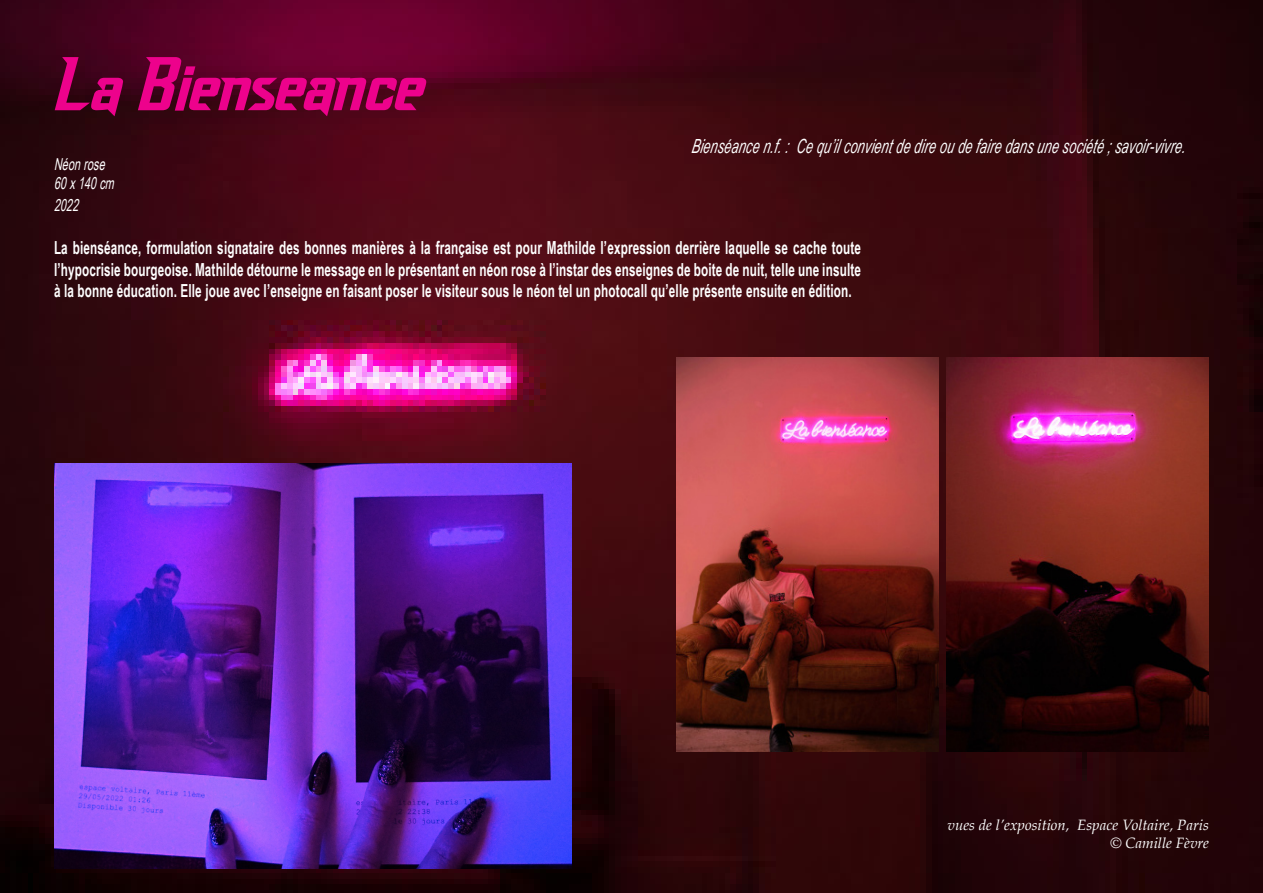
<style>
.page{position:relative;width:1263px;height:893px;background:#fff}
.page>*{position:absolute;margin:0;border:0;box-sizing:border-box;transform-origin:0 0}
.t1{font:75px "Dash Horizon";letter-spacing:-.05em;color:#ed028c}
.t2{font:italic 19.5px "Arial Narrow";color:#fff;scale:.8 1}
.t3{font:700 18px/21.6px "Arial Narrow";letter-spacing:.01em;color:#fff;text-align:justify;scale:.8 1}
.t4{font:italic 16.5px "Arial Narrow";color:#fff;scale:.8 1}
.t5{font:italic 15px "Palatino";color:#fff}
</style>
<div class="page">
<img style="left:0;top:0;width:1263px;height:893px">
<img style="left:54px;top:463px;width:518px;height:406px">
<img style="left:676px;top:357px;width:263px;height:394px">
<img style="left:946px;top:357px;width:263px;height:394px">
<p class="t1" style="left:54px;top:52px;width:374px">La Bienseance</p>
<p class="t2" style="left:691px;top:132px;width:625px">Bienséancen.f.: Cequ’ilconvientdedireoudefairedansunesociété;savoir-vivre.</p>
<p class="t4" style="left:54px;top:152px;width:70px">Néonrose</p>
<p class="t4" style="left:54px;top:172px;width:82px">60x140cm</p>
<p class="t4" style="left:54px;top:193px;width:37px">2022</p>
<p class="t3" style="left:54px;top:236px;width:1010px">La bienséance, formulation signataire des bonnes manières à la française est pour Mathilde l’expression derrière laquelle se cache toute l’hypocrisie bourgeoise. Mathilde détourne le message en le présentant en néon rose à l’instar des enseignes de boite de nuit, telle une insulte à la bonne éducation. Elle joue avec l’enseigne en faisant poser le visiteur sous le néon tel un photocall qu’elle présente ensuite en édition.</p>
<p class="t5" style="left:947px;top:812px;width:263px">vues de l’exposition, Espace Voltaire, Paris</p>
<p class="t5" style="left:1110px;top:830px;width:100px">© Camille Fèvre</p>
</div>
